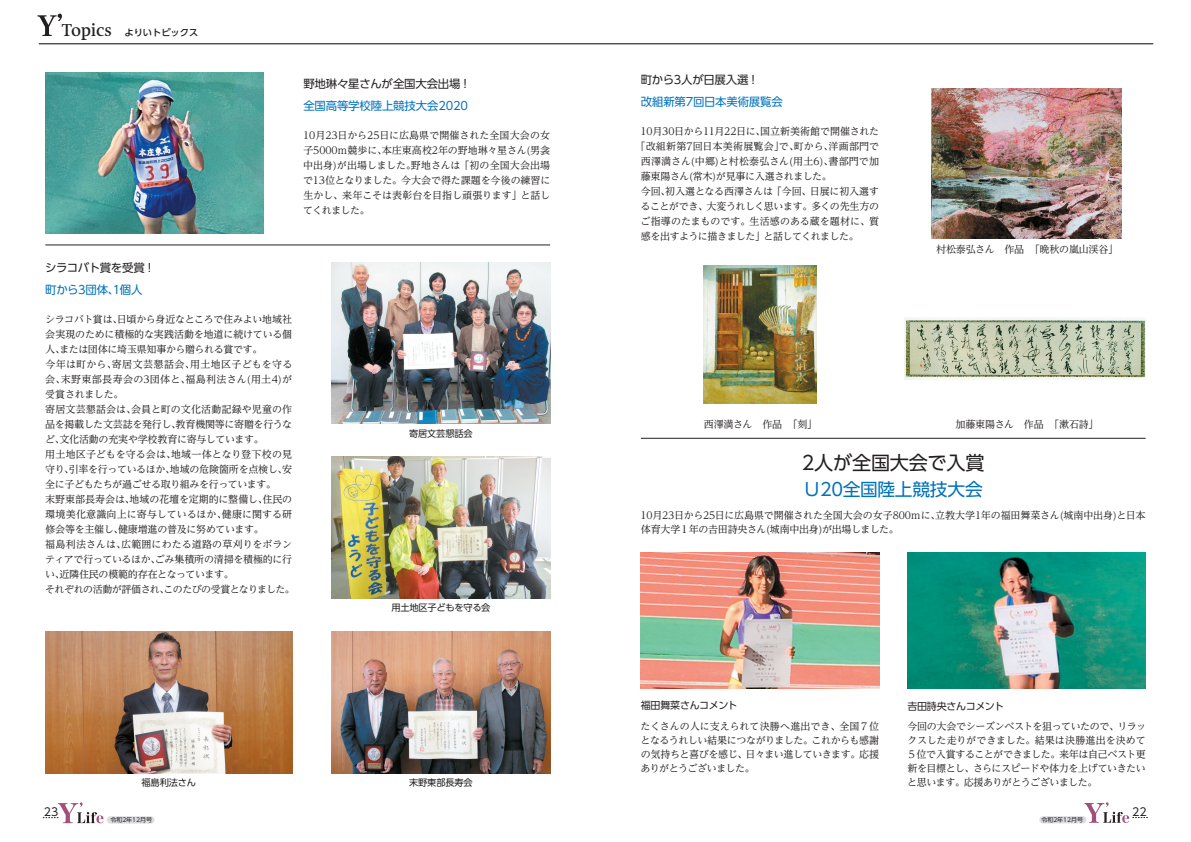
<style>
.page{position:relative;width:1191px;height:842px;background:#fff}
.page>*{position:absolute;margin:0;border:0;box-sizing:border-box;transform-origin:0 0}
.t1{font:19.1px "UD Shin Go Pro";letter-spacing:-.015em;color:#231f20}
.t2{font:17.7px "UD Shin Go Pro";letter-spacing:-.015em;color:#0072bc}
.t3{font:11.4px "UD Shin Go Pro";letter-spacing:-.015em;color:#0072bc}
.t4{font:11.4px "UD Shin Go Pro";letter-spacing:-.02em;color:#231f20}
.t5{font:11px "UD Shin Go Pro";color:#231f20}
.t6{font:10px/15px "UD Reimin Pro";letter-spacing:-.02em;color:#231f20;text-align:justify}
.t7{font:10px "UD Shin Go Pro";letter-spacing:-.03em;color:#231f20}
.t8{font:9.2px "UD Shin Go Pro";letter-spacing:-.015em;color:#231f20}
.t9{font:500 9.2px "UD Shin Go Pro";color:#231f20}
.t10{font:6px "UD Shin Go Pro";color:#231f20}
.s1{font-family:"Hiragino UD Serif Std N W6";font-weight:400;font-size:16px}
</style>
<div class="page">
<div style="left:107px;top:816px;width:47px;height:7px;background:#dcdddf;border-radius:4px"></div>
<svg style="left:43px;top:802px;width:60px;height:21px"></svg>
<div style="left:1039px;top:816px;width:47px;height:7px;background:#dcdddf;border-radius:4px"></div>
<svg style="left:1084px;top:802px;width:63px;height:21px"></svg>
<hr style="left:641px;top:438px;width:504px;height:1px;background:#231f20">
<img style="left:641px;top:553px;width:238px;height:136px">
<img style="left:907px;top:553px;width:238px;height:136px">
<img style="left:931px;top:89px;width:190px;height:150px">
<img style="left:905px;top:317px;width:240px;height:63px">
<img style="left:703px;top:265px;width:113px;height:139px">
<hr style="left:45px;top:245px;width:505px;height:1px;background:#231f20">
<img style="left:45px;top:72px;width:219px;height:162px">
<img style="left:332px;top:262px;width:218px;height:162px">
<img style="left:332px;top:456px;width:218px;height:142px">
<img style="left:332px;top:631px;width:218px;height:142px">
<img style="left:45px;top:631px;width:247px;height:142px">
<hr style="left:39px;top:43px;width:1114px;height:1px;background:#231f20">
<svg style="left:37px;top:14px;width:25px;height:22px"></svg>
<p class="t9" style="left:62px;top:25px;width:138px"><span class="s1">Topics</span> よりいトピックス</p>
<p class="t4" style="left:303px;top:74px;width:169px">野地琳々星さんが全国大会出場！</p>
<p class="t3" style="left:303px;top:97px;width:166px">全国高等学校陸上競技大会2020</p>
<p class="t6" style="left:303px;top:127px;width:249px">10月23日から25日に広島県で開催された全国大会の女子5000ｍ競歩に､本庄東高校2年の野地琳々星さん(男衾中出身)が出場しました｡野地さんは「初の全国大会出場で13位となりました。今大会で得た課題を今後の練習に生かし、来年こそは表彰台を目指し頑張ります」と話してくれました｡</p>
<p class="t4" style="left:45px;top:259px;width:111px">シラコバト賞を受賞！</p>
<p class="t3" style="left:45px;top:281px;width:99px">町から3団体､1個人</p>
<p class="t6" style="left:45px;top:312px;width:249px;text-align:left">シラコバト賞は､日頃から身近なところで住みよい地域社会実現のために積極的な実践活動を地道に続けている個人､または団体に埼玉県知事から贈られる賞です｡<br>今年は町から､寄居文芸懇話会､用土地区子どもを守る会､末野東部長寿会の3団体と､福島利法さん(用土4)が受賞されました。<br>寄居文芸懇話会は､会員と町の文化活動記録や児童の作品を掲載した文芸誌を発行し､教育機関等に寄贈を行うなど､文化活動の充実や学校教育に寄与しています｡<br>用土地区子どもを守る会は､地域一体となり登下校の見守り､引率を行っているほか､地域の危険箇所を点検し､安全に子どもたちが過ごせる取り組みを行っています｡<br>末野東部長寿会は､地域の花壇を定期的に整備し､住民の環境美化意識向上に寄与しているほか､健康に関する研修会等を主催し､健康増進の普及に努めています｡<br>福島利法さんは､広範囲にわたる道路の草刈りをボランティアで行っているほか､ごみ集積所の清掃を積極的に行い､近隣住民の模範的存在となっています｡<br>それぞれの活動が評価され､このたびの受賞となりました｡</p>
<p class="t8" style="left:409px;top:426px;width:65px">寄居文芸懇話会</p>
<p class="t8" style="left:391px;top:600px;width:101px">用土地区子どもを守る会</p>
<p class="t8" style="left:142px;top:775px;width:56px">福島利法さん</p>
<p class="t8" style="left:409px;top:775px;width:65px">末野東部長寿会</p>
<p class="t4" style="left:640px;top:70px;width:120px">町から3人が日展入選！</p>
<p class="t3" style="left:641px;top:92px;width:144px">改組新第7回日本美術展覧会</p>
<p class="t6" style="left:640px;top:123px;width:240px;text-align:left">10月30日から11月22日に､国立新美術館で開催された｢改組新第7回日本美術展覧会｣で､町から､洋画部門で西澤満さん(中郷)と村松泰弘さん(用土6)､書部門で加藤東陽さん(常木)が見事に入選されました｡<br>今回､初入選となる西澤さんは「今回、日展に初入選することができ、大変うれしく思います。多くの先生方のご指導のたまものです。生活感のある蔵を題材に、質感を出すように描きました」と話してくれました｡</p>
<p class="t6" style="left:936px;top:241px;width:184px">村松泰弘さん　作品　「晩秋の嵐山渓谷」</p>
<p class="t6" style="left:704px;top:416px;width:115px">西澤満さん　作品　「刻」</p>
<p class="t6" style="left:955px;top:416px;width:144px">加藤東陽さん　作品　「漱石詩」</p>
<h1 class="t1" style="left:802px;top:448px;width:184px">2人が全国大会で入賞</h1>
<h2 class="t2" style="left:803px;top:475px;width:181px">Ｕ20全国陸上競技大会</h2>
<p class="t6" style="left:640px;top:508px;width:506px;line-height:14px">10月23日から25日に広島県で開催された全国大会の女子800ｍに､立教大学1年の福田舞菜さん(城南中出身)と日本体育大学１年の吉田詩央さん(城南中出身)が出場しました｡</p>
<p class="t7" style="left:641px;top:697px;width:98px">福田舞菜さんコメント</p>
<p class="t6" style="left:640px;top:719px;width:240px;line-height:14px">たくさんの人に支えられて決勝へ進出でき、全国７位となるうれしい結果につながりました。これからも感謝の気持ちと喜びを感じ、日々まい進していきます。応援ありがとうございました。</p>
<p class="t7" style="left:907px;top:698px;width:98px">吉田詩央さんコメント</p>
<p class="t6" style="left:907px;top:719px;width:241px;line-height:14px">今回の大会でシーズンベストを狙っていたので、リラックスした走りができました。結果は決勝進出を決めて５位で入賞することができました。来年は自己ベスト更新を目標とし、さらにスピードや体力を上げていきたいと思います。応援ありがとうございました。</p>
<p class="t5" style="left:44px;top:803px;width:16px">23</p>
<p class="t5" style="left:1132px;top:803px;width:16px">22</p>
<p class="t10" style="left:110px;top:815px;width:43px">令和2年12月号</p>
<p class="t10" style="left:1041px;top:815px;width:43px">令和2年12月号</p>
</div>
